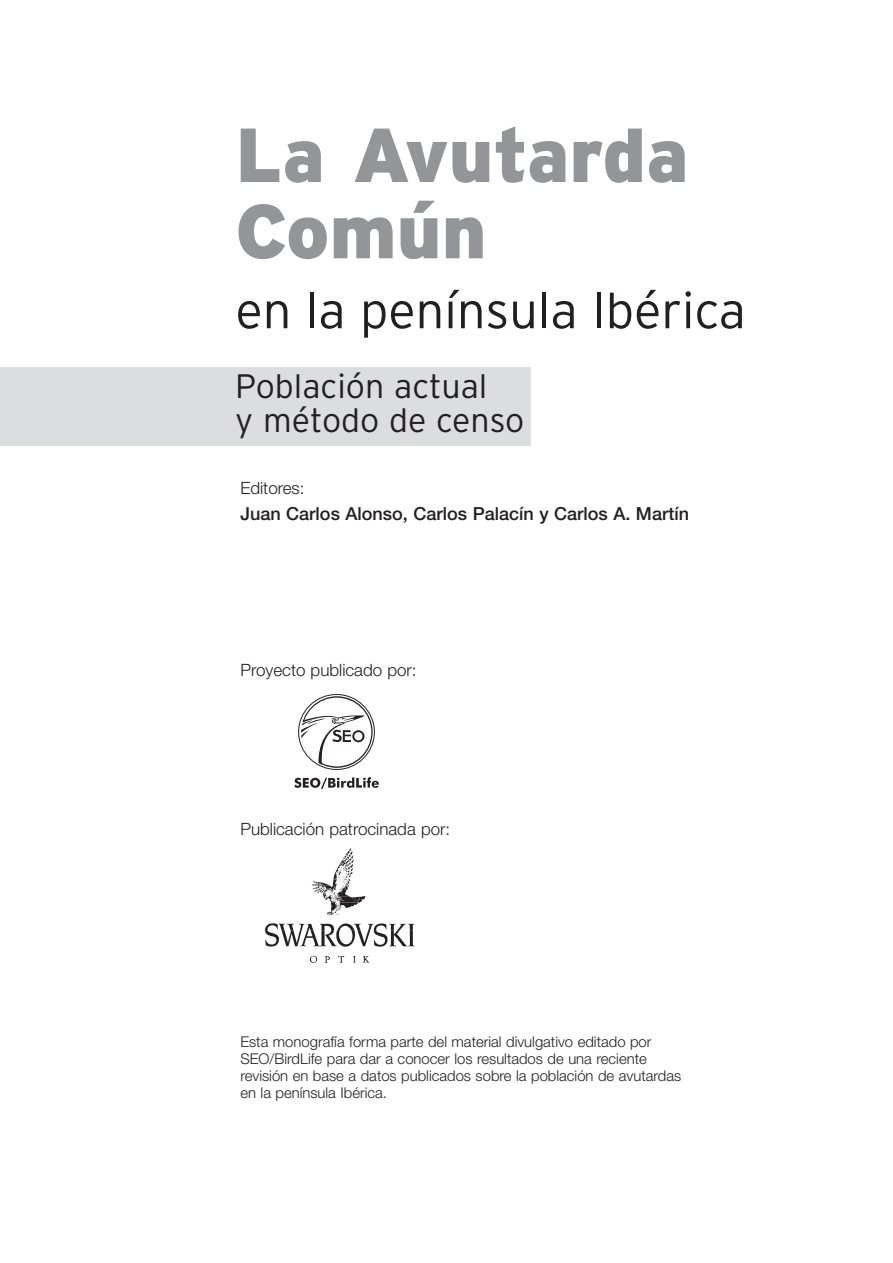
<style>
.page{position:relative;width:893px;height:1263px;background:#fff}
.page>*{position:absolute;margin:0;border:0;box-sizing:border-box;transform-origin:0 0}
.t1{font:900 76.35px/76.3px "Aquatica";color:#939598}
.t2{font:300 50.85px "Aquatica";letter-spacing:-.005em;color:#231f20}
.t3{font:300 33.9px/33.9px "Aquatica";color:#231f20}
.t4{font:500 18px "Helvetica Neue";color:#231f20}
.t5{font:300 16.95px "Helvetica Neue";color:#231f20}
.t6{font:300 14.85px/17px "Helvetica Neue";color:#231f20}
</style>
<div class="page">
<div style="left:0;top:367px;width:530px;height:78px;background:#dcddde"></div>
<svg style="left:294px;top:777px;width:85px;height:12px"></svg>
<svg style="left:299px;top:695px;width:75px;height:74px"></svg>
<svg style="left:301px;top:696px;width:72px;height:72px"></svg>
<div style="left:302px;top:698px;width:69px;height:68px;background:#fff;border-radius:50%"></div>
<svg style="left:298px;top:713px;width:67px;height:52px"></svg>
<svg style="left:265px;top:848px;width:149px;height:99px"></svg>
<svg style="left:325px;top:956px;width:5px;height:7px"></svg>
<svg style="left:338px;top:956px;width:6px;height:7px"></svg>
<svg style="left:353px;top:956px;width:3px;height:7px"></svg>
<svg style="left:363px;top:956px;width:6px;height:7px"></svg>
<svg style="left:309px;top:956px;width:8px;height:7px"></svg>
<h1 class="t1" style="left:235px;top:124px;width:455px">La Avutarda<br>Común</h1>
<h2 class="t2" style="left:235px;top:293px;width:512px">en la península Ibérica</h2>
<h3 class="t3" style="left:235px;top:373px;width:291px">Población actual<br>y método de censo</h3>
<p class="t5" style="left:240px;top:481px;width:66px">Editores:</p>
<p class="t4" style="left:240px;top:507px;width:450px">Juan Carlos Alonso, Carlos Palacín y Carlos A. Martín</p>
<p class="t5" style="left:240px;top:664px;width:178px">Proyecto publicado por:</p>
<p class="t5" style="left:240px;top:823px;width:211px">Publicación patrocinada por:</p>
<p class="t6" style="left:240px;top:1035px;width:442px">Esta monografía forma parte del material divulgativo editado por SEO/BirdLife para dar a conocer los resultados de una reciente revisión en base a datos publicados sobre la población de avutardas en la península Ibérica.</p>
</div>
